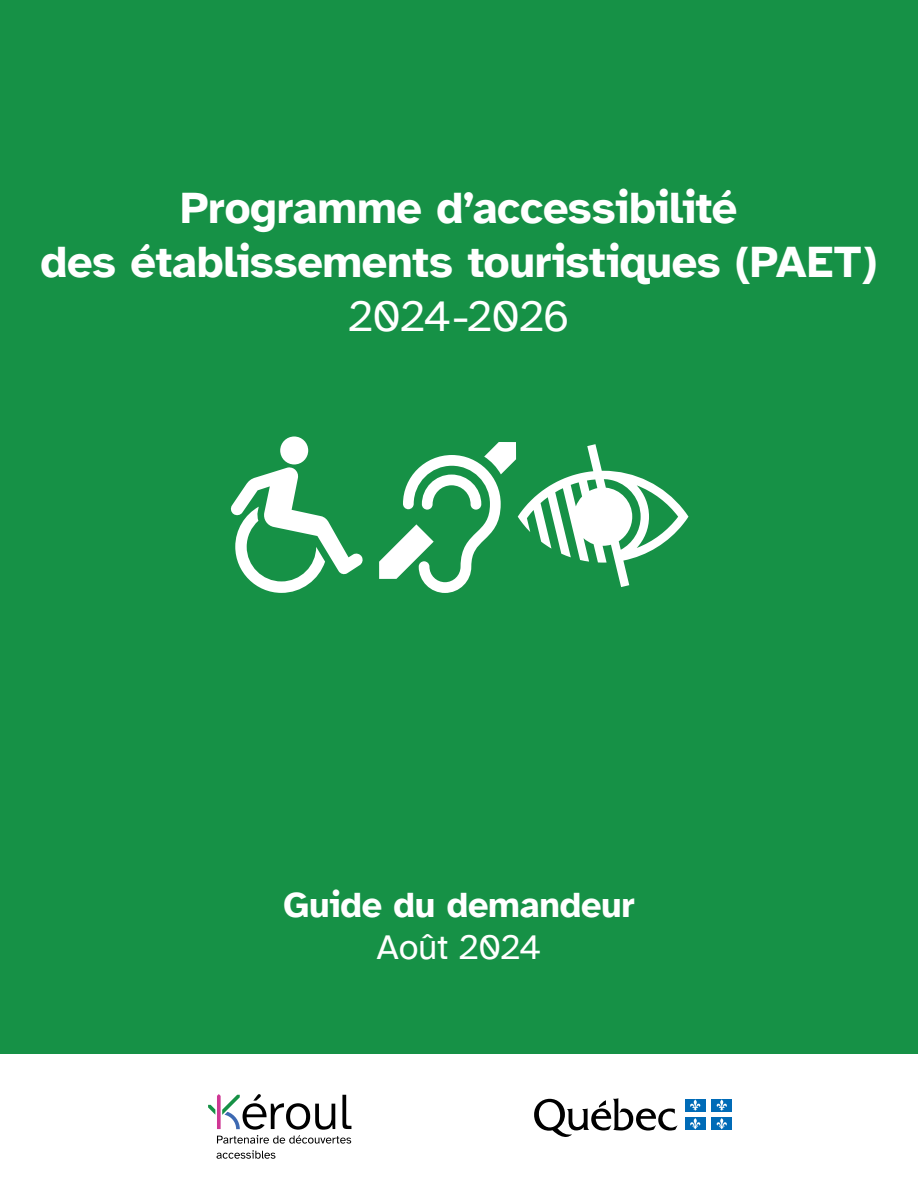
<style>
.page{position:relative;width:918px;height:1188px;background:#169146}
.page>*{position:absolute;margin:0;border:0;box-sizing:border-box;transform-origin:0 0}
.t1{font:700 45px/54px "Atkinson Hyperlegible";letter-spacing:-.01em;color:#fff;text-align:center}
.t2{font:45px "Atkinson Hyperlegible";letter-spacing:-.025em;color:#fff}
.t3{font:700 36px "Atkinson Hyperlegible";letter-spacing:-.005em;color:#fff}
.t4{font:36px "Atkinson Hyperlegible";letter-spacing:-.015em;color:#fff}
</style>
<div class="page">
<div style="left:0;top:1054px;width:918px;height:134px;background:#fff"></div>
<svg style="left:534px;top:1098px;width:144px;height:39px"></svg>
<div style="left:685px;top:1099px;width:21px;height:12px;background:#006bb7"></div>
<svg style="left:690px;top:1099px;width:11px;height:12px"></svg>
<div style="left:711px;top:1099px;width:21px;height:12px;background:#006bb7"></div>
<svg style="left:716px;top:1099px;width:11px;height:12px"></svg>
<div style="left:685px;top:1117px;width:21px;height:13px;background:#006bb7"></div>
<svg style="left:690px;top:1118px;width:11px;height:11px"></svg>
<div style="left:711px;top:1117px;width:21px;height:13px;background:#006bb7"></div>
<svg style="left:716px;top:1118px;width:11px;height:11px"></svg>
<svg style="left:208px;top:1094px;width:143px;height:50px"></svg>
<svg style="left:217px;top:1150px;width:58px;height:9px"></svg>
<div style="left:280px;top:436px;width:28px;height:28px;background:#fff;border-radius:50%"></div>
<svg style="left:231px;top:467px;width:132px;height:126px"></svg>
<svg style="left:379px;top:442px;width:309px;height:151px"></svg>
<p class="t1" style="left:41px;top:181px;width:838px">Programme d’accessibilité<br>des établissements touristiques (PAET)</p>
<p class="t2" style="left:348px;top:291px;width:223px">2024-2026</p>
<p class="t3" style="left:283px;top:883px;width:353px">Guide du demandeur</p>
<p class="t4" style="left:377px;top:927px;width:166px">Août 2024</p>
</div>
